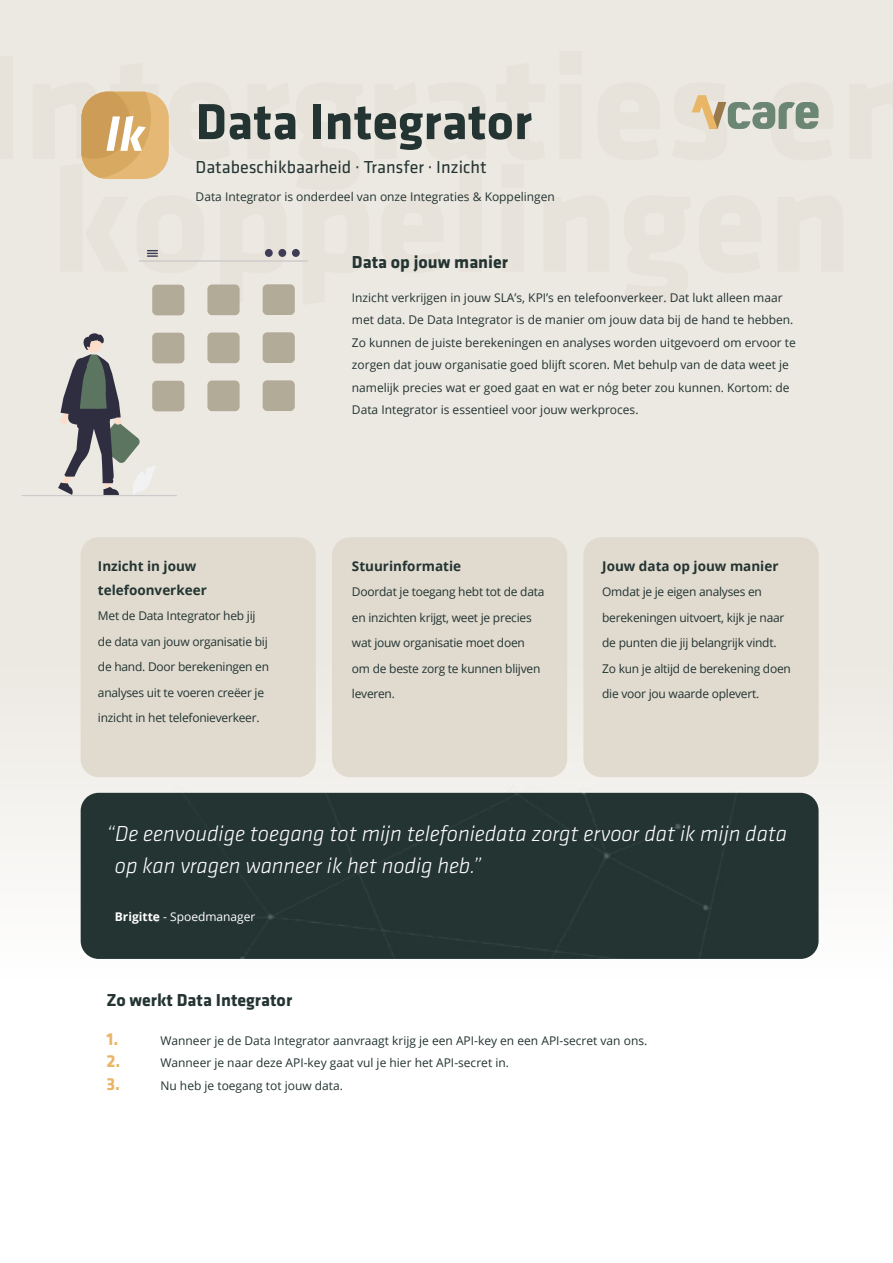
<style>
.page{position:relative;width:893px;height:1263px;background:#fff}
.page>*{position:absolute;margin:0;border:0;box-sizing:border-box;transform-origin:0 0}
.t1{font:700 52.5px "Klavika Basic";color:#233432}
.t2{font:italic 300 22.5px/31.5px "Klavika Basic";color:#fff}
.t3{font:700 18px "Klavika Basic";color:#233432}
.t4{font:18px "Klavika Basic";color:#233432}
.t5{font:700 18px "Klavika Basic";color:#e9b567}
.t6{font:700 13.5px/24px "Open Sans";color:#233432}
.t7{font:12px/22.5px "Open Sans";color:#233432}
.t8{font:12px/25.5px "Open Sans";letter-spacing:-.02em;color:#233432}
.t9{font:12px "Open Sans";color:#fff}
.s1{font-weight:700}
</style>
<div class="page">
<div style="left:0;top:0;width:893px;height:1220px;background:linear-gradient(to bottom,#e6e1d9,#fefefe)"></div>
<svg style="left:692px;top:95px;width:127px;height:34px;background:#babcaa"></svg>
<div style="left:81px;top:92px;width:88px;height:87px;background:#e5b975;border-radius:26px"></div>
<svg style="left:81px;top:92px;width:70px;height:86px"></svg>
<div style="left:77px;top:786px;width:742px;height:173px;background:#233432"></div>
<div style="left:583px;top:537px;width:236px;height:240px;background:#e0dacf;border-radius:18px"></div>
<div style="left:332px;top:537px;width:235px;height:240px;background:#e0dacf;border-radius:18px"></div>
<div style="left:81px;top:537px;width:235px;height:240px;background:#e0dacf;border-radius:18px"></div>
<div style="left:263px;top:284px;width:32px;height:31px;background:#b1ab98;border-radius:5px"></div>
<div style="left:207px;top:284px;width:33px;height:31px;background:#b1ab98;border-radius:5px"></div>
<div style="left:152px;top:285px;width:32px;height:30px;background:#b1ab98;border-radius:5px"></div>
<div style="left:263px;top:332px;width:32px;height:31px;background:#b1ab98;border-radius:5px"></div>
<div style="left:207px;top:332px;width:33px;height:31px;background:#b1ab98;border-radius:5px"></div>
<div style="left:152px;top:333px;width:32px;height:30px;background:#b1ab98;border-radius:5px"></div>
<div style="left:263px;top:380px;width:32px;height:31px;background:#b1ab98;border-radius:5px"></div>
<div style="left:207px;top:380px;width:33px;height:31px;background:#b1ab98;border-radius:5px"></div>
<div style="left:152px;top:381px;width:32px;height:30px;background:#b1ab98;border-radius:5px"></div>
<svg style="left:58px;top:333px;width:99px;height:162px;background:#adadab"></svg>
<hr style="left:21px;top:495px;width:156px;height:1px;background:#ccc">
<hr style="left:139px;top:260px;width:169px;height:2px;background:#cacaca">
<div style="left:292px;top:249px;width:8px;height:8px;background:#3f3d56;border-radius:50%"></div>
<div style="left:278px;top:249px;width:8px;height:8px;background:#3f3d56;border-radius:50%"></div>
<div style="left:265px;top:249px;width:8px;height:8px;background:#3f3d56;border-radius:50%"></div>
<svg style="left:147px;top:250px;width:11px;height:7px"></svg>
<h1 class="t1" style="left:196px;top:102px;width:338px">Data Integrator</h1>
<h3 class="t4" style="left:196px;top:157px;width:293px">Databeschikbaarheid · Transfer · Inzicht</h3>
<p class="t7" style="left:196px;top:187px;width:361px">Data Integrator is onderdeel van onze Integraties &amp; Koppelingen</p>
<p class="t6" style="left:98px;top:555px;width:110px">Inzicht in jouw telefoonverkeer</p>
<p class="t8" style="left:98px;top:604px;width:173px">Met de Data Integrator heb jij de data van jouw organisatie bij de hand. Door berekeningen en analyses uit te voeren creëer je inzicht in het telefonieverkeer.</p>
<h3 class="t3" style="left:352px;top:255px;width:158px">Data op jouw manier</h3>
<p class="t7" style="left:352px;top:287px;width:445px">Inzicht verkrijgen in jouw SLA’s, KPI’s en telefoonverkeer. Dat lukt alleen maar met data. De Data Integrator is de manier om jouw data bij de hand te hebben.<br>Zo kunnen de juiste berekeningen en analyses worden uitgevoerd om ervoor te zorgen dat jouw organisatie goed blijft scoren. Met behulp van de data weet je namelijk precies wat er goed gaat en wat er nóg beter zou kunnen. Kortom: de Data Integrator is essentieel voor jouw werkproces.</p>
<p class="t6" style="left:352px;top:555px;width:111px">Stuurinformatie</p>
<p class="t8" style="left:352px;top:580px;width:194px">Doordat je toegang hebt tot de data en inzichten krijgt, weet je precies wat jouw organisatie moet doen om de beste zorg te kunnen blijven leveren.</p>
<p class="t6" style="left:602px;top:555px;width:178px">Jouw data op jouw manier</p>
<p class="t8" style="left:602px;top:580px;width:190px">Omdat je je eigen analyses en berekeningen uitvoert, kijk je naar de punten die jij belangrijk vindt.<br>Zo kun je altijd de berekening doen die voor jou waarde oplevert.</p>
<h2 class="t2" style="left:115px;top:820px;width:674px;text-indent:-9px">“De eenvoudige toegang tot mijn telefoniedata zorgt ervoor dat ik mijn data op kan vragen wanneer ik het nodig heb.”</h2>
<p class="t9" style="left:115px;top:912px;width:142px"><span class="s1">Brigitte</span> - Spoedmanager</p>
<h3 class="t3" style="left:106px;top:993px;width:187px">Zo werkt Data Integrator</h3>
<h3 class="t5" style="left:106px;top:1032px;width:13px">1.</h3>
<p class="t7" style="left:160px;top:1030px;width:488px">Wanneer je de Data Integrator aanvraagt krijg je een API-key en een API-secret van ons.</p>
<h3 class="t5" style="left:106px;top:1054px;width:15px">2.</h3>
<p class="t7" style="left:160px;top:1052px;width:350px">Wanneer je naar deze API-key gaat vul je hier het API-secret in.</p>
<h3 class="t5" style="left:106px;top:1077px;width:15px">3.</h3>
<p class="t7" style="left:160px;top:1075px;width:184px">Nu heb je toegang tot jouw data.</p>
</div>
